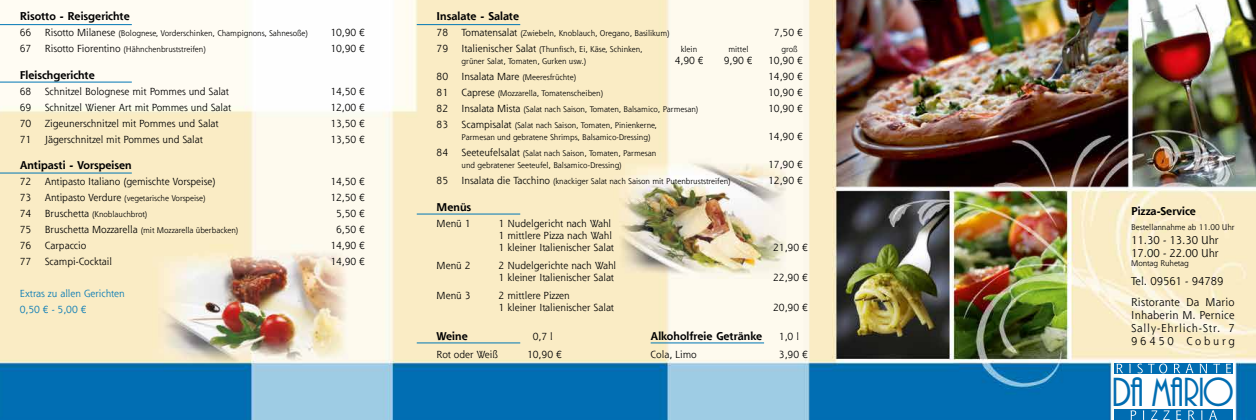
<style>
.page{position:relative;width:1256px;height:420px;background:#fff}
.page>*{position:absolute;margin:0;border:0;box-sizing:border-box;transform-origin:0 0}
.t1{font:37.6px "Playwright";letter-spacing:-.06em;color:#006cb1}
.t2{font:700 11px "Shannon";color:#000}
.t3{font:11px/13.2px "Shannon";color:#000}
.t4{font:11px/13.2px "Shannon";letter-spacing:.02em;color:#000;text-align:justify}
.t5{font:10px/12px "Shannon";color:#000}
.t6{font:10px/16px "Shannon";color:#0077b5}
.t7{font:8px/12px "Shannon";color:#000}
.s1{font-size:10px}
</style>
<div class="page">
<img style="left:0;top:0;width:1256px;height:420px">
<div style="left:1114px;top:363px;width:119px;height:10px;background:#006cb1"></div>
<div style="left:1114px;top:409px;width:119px;height:11px;background:#006cb1"></div>
<svg style="left:1116px;top:363px;width:7px;height:10px"></svg>
<svg style="left:1137px;top:363px;width:5px;height:10px"></svg>
<svg style="left:1148px;top:363px;width:19px;height:10px"></svg>
<svg style="left:1174px;top:363px;width:19px;height:10px"></svg>
<svg style="left:1199px;top:363px;width:8px;height:10px"></svg>
<svg style="left:1213px;top:363px;width:7px;height:10px"></svg>
<svg style="left:1226px;top:363px;width:5px;height:10px"></svg>
<svg style="left:1130px;top:410px;width:6px;height:9px"></svg>
<svg style="left:1151px;top:410px;width:6px;height:9px"></svg>
<svg style="left:1163px;top:410px;width:6px;height:9px"></svg>
<svg style="left:1176px;top:410px;width:5px;height:9px"></svg>
<svg style="left:1188px;top:410px;width:6px;height:9px"></svg>
<svg style="left:1209px;top:410px;width:8px;height:9px"></svg>
<hr style="left:0;top:24px;width:132px;height:1px;background:#0077b5">
<hr style="left:417px;top:24px;width:103px;height:1px;background:#0077b5">
<hr style="left:417px;top:213px;width:103px;height:1px;background:#0077b5">
<hr style="left:417px;top:342px;width:103px;height:1px;background:#0077b5">
<hr style="left:651px;top:342px;width:113px;height:1px;background:#0077b5">
<hr style="left:0;top:81px;width:132px;height:1px;background:#0077b5">
<hr style="left:0;top:172px;width:132px;height:1px;background:#0077b5">
<h2 class="t2" style="left:20px;top:9px;width:112px">Risotto - Reisgerichte</h2>
<p class="t5" style="left:20px;top:26px;width:13px">66</p>
<p class="t7" style="left:45px;top:27px;width:265px"><span class="s1">Risotto Milanese</span> (Bolognese, Vorderschinken, Champignons, Sahnesoße)</p>
<p class="t5" style="left:330px;top:26px;width:36px">10,90 €</p>
<p class="t5" style="left:20px;top:42px;width:13px">67</p>
<p class="t7" style="left:45px;top:43px;width:162px"><span class="s1">Risotto Fiorentino</span> (Hähnchenbruststreifen)</p>
<p class="t5" style="left:330px;top:42px;width:36px">10,90 €</p>
<h2 class="t2" style="left:20px;top:68px;width:77px">Fleischgerichte</h2>
<p class="t5" style="left:20px;top:85px;width:13px">68</p>
<p class="t5" style="left:45px;top:85px;width:186px">Schnitzel Bolognese mit Pommes und Salat</p>
<p class="t5" style="left:330px;top:85px;width:36px">14,50 €</p>
<p class="t5" style="left:20px;top:101px;width:13px">69</p>
<p class="t5" style="left:45px;top:101px;width:188px">Schnitzel Wiener Art mit Pommes und Salat</p>
<p class="t5" style="left:330px;top:101px;width:36px">12,00 €</p>
<p class="t5" style="left:20px;top:117px;width:13px">70</p>
<p class="t5" style="left:45px;top:117px;width:175px">Zigeunerschnitzel mit Pommes und Salat</p>
<p class="t5" style="left:330px;top:117px;width:36px">13,50 €</p>
<p class="t5" style="left:20px;top:133px;width:13px">71</p>
<p class="t5" style="left:45px;top:133px;width:159px">Jägerschnitzel mit Pommes und Salat</p>
<p class="t5" style="left:330px;top:133px;width:36px">13,50 €</p>
<h2 class="t2" style="left:20px;top:158px;width:113px">Antipasti - Vorspeisen</h2>
<p class="t5" style="left:20px;top:175px;width:13px">72</p>
<p class="t5" style="left:45px;top:175px;width:172px">Antipasto Italiano (gemischte Vorspeise)</p>
<p class="t5" style="left:330px;top:175px;width:36px">14,50 €</p>
<p class="t5" style="left:20px;top:191px;width:13px">73</p>
<p class="t7" style="left:45px;top:192px;width:162px"><span class="s1">Antipasto Verdure</span> (vegetarische Vorspeise)</p>
<p class="t5" style="left:330px;top:191px;width:36px">12,50 €</p>
<p class="t5" style="left:20px;top:207px;width:13px">74</p>
<p class="t7" style="left:45px;top:208px;width:104px"><span class="s1">Bruschetta</span> (Knoblauchbrot)</p>
<p class="t5" style="left:336px;top:207px;width:30px">5,50 €</p>
<p class="t5" style="left:20px;top:223px;width:13px">75</p>
<p class="t7" style="left:45px;top:224px;width:195px"><span class="s1">Bruschetta Mozzarella</span> (mit Mozzarella überbacken)</p>
<p class="t5" style="left:336px;top:223px;width:30px">6,50 €</p>
<p class="t5" style="left:20px;top:239px;width:13px">76</p>
<p class="t5" style="left:45px;top:239px;width:43px">Carpaccio</p>
<p class="t5" style="left:330px;top:239px;width:36px">14,90 €</p>
<p class="t5" style="left:20px;top:255px;width:13px">77</p>
<p class="t5" style="left:45px;top:255px;width:69px">Scampi-Cocktail</p>
<p class="t5" style="left:330px;top:255px;width:36px">14,90 €</p>
<p class="t6" style="left:20px;top:285px;width:106px">Extras zu allen Gerichten<br>0,50 € - 5,00 €</p>
<h2 class="t2" style="left:437px;top:9px;width:84px">Insalate - Salate</h2>
<p class="t5" style="left:437px;top:26px;width:13px">78</p>
<p class="t7" style="left:462px;top:27px;width:209px"><span class="s1">Tomatensalat</span> (Zwiebeln, Knoblauch, Oregano, Basilikum)</p>
<p class="t5" style="left:774px;top:26px;width:30px">7,50 €</p>
<p class="t5" style="left:437px;top:42px;width:13px">79</p>
<p class="t7" style="left:462px;top:43px;width:182px"><span class="s1">Italienischer Salat</span> (Thunfisch, Ei, Käse, Schinken,</p>
<p class="t7" style="left:681px;top:43px;width:18px">klein</p>
<p class="t7" style="left:728px;top:43px;width:21px">mittel</p>
<p class="t7" style="left:781px;top:43px;width:17px">groß</p>
<p class="t7" style="left:462px;top:55px;width:126px">grüner Salat, Tomaten, Gurken usw.)</p>
<p class="t5" style="left:675px;top:54px;width:30px">4,90 €</p>
<p class="t5" style="left:724px;top:54px;width:30px">9,90 €</p>
<p class="t5" style="left:768px;top:54px;width:36px">10,90 €</p>
<p class="t5" style="left:437px;top:70px;width:13px">80</p>
<p class="t7" style="left:462px;top:71px;width:116px"><span class="s1">Insalata Mare</span> (Meeresfrüchte)</p>
<p class="t5" style="left:768px;top:70px;width:36px">14,90 €</p>
<p class="t5" style="left:437px;top:86px;width:13px">81</p>
<p class="t7" style="left:462px;top:87px;width:143px"><span class="s1">Caprese</span> (Mozzarella, Tomatenscheiben)</p>
<p class="t5" style="left:768px;top:86px;width:36px">10,90 €</p>
<p class="t5" style="left:437px;top:102px;width:13px">82</p>
<p class="t7" style="left:462px;top:103px;width:238px"><span class="s1">Insalata Mista</span> (Salat nach Saison, Tomaten, Balsamico, Parmesan)</p>
<p class="t5" style="left:768px;top:102px;width:36px">10,90 €</p>
<p class="t5" style="left:437px;top:118px;width:13px">83</p>
<p class="t7" style="left:462px;top:119px;width:197px"><span class="s1">Scampisalat</span> (Salat nach Saison, Tomaten, Pinienkerne,<br>Parmesan und gebratene Shrimps, Balsamico-Dressing)</p>
<p class="t5" style="left:768px;top:130px;width:36px">14,90 €</p>
<p class="t5" style="left:437px;top:146px;width:13px">84</p>
<p class="t7" style="left:462px;top:147px;width:196px"><span class="s1">Seeteufelsalat</span> (Salat nach Saison, Tomaten, Parmesan und gebratener Seeteufel, Balsamico-Dressing)</p>
<p class="t5" style="left:768px;top:158px;width:36px">17,90 €</p>
<p class="t5" style="left:437px;top:174px;width:13px">85</p>
<p class="t7" style="left:462px;top:175px;width:270px"><span class="s1">Insalata die Tacchino</span> (knackiger Salat nach Saison mit Putenbruststreifen)</p>
<p class="t5" style="left:768px;top:174px;width:36px">12,90 €</p>
<h2 class="t2" style="left:437px;top:200px;width:36px">Menüs</h2>
<p class="t5" style="left:437px;top:217px;width:35px">Menü 1</p>
<p class="t5" style="left:499px;top:217px;width:117px">1 Nudelgericht nach Wahl<br>1 mittlere Pizza nach Wahl<br>1 kleiner Italienischer Salat</p>
<p class="t5" style="left:773px;top:241px;width:36px">21,90 €</p>
<p class="t5" style="left:437px;top:259px;width:35px">Menü 2</p>
<p class="t5" style="left:499px;top:259px;width:119px">2 Nudelgerichte nach Wahl<br>1 kleiner Italienischer Salat</p>
<p class="t5" style="left:437px;top:289px;width:35px">Menü 3</p>
<p class="t5" style="left:499px;top:289px;width:117px">2 mittlere Pizzen<br>1 kleiner Italienischer Salat</p>
<p class="t5" style="left:773px;top:271px;width:36px">22,90 €</p>
<p class="t5" style="left:773px;top:301px;width:36px">20,90 €</p>
<h2 class="t2" style="left:437px;top:329px;width:33px">Weine</h2>
<p class="t5" style="left:533px;top:330px;width:21px">0,7 l</p>
<h2 class="t2" style="left:651px;top:329px;width:113px">Alkoholfreie Getränke</h2>
<p class="t5" style="left:779px;top:330px;width:21px">1,0 l</p>
<p class="t5" style="left:437px;top:348px;width:63px">Rot oder Weiß</p>
<p class="t5" style="left:527px;top:348px;width:36px">10,90 €</p>
<p class="t5" style="left:651px;top:348px;width:48px">Cola, Limo</p>
<p class="t5" style="left:779px;top:348px;width:30px">3,90 €</p>
<h2 class="t2" style="left:1131px;top:204px;width:66px">Pizza-Service</h2>
<p class="t7" style="left:1131px;top:221px;width:105px">Bestellannahme ab 11.00 Uhr</p>
<h2 class="t3" style="left:1131px;top:233px;width:89px">11.30 - 13.30 Uhr<br>17.00 - 22.00 Uhr</h2>
<p class="t7" style="left:1131px;top:257px;width:59px">Montag Ruhetag</p>
<h2 class="t3" style="left:1131px;top:271px;width:105px;line-height:20.2px">Tel. 09561 - 94789<br>Ristorante Da Mario</h2>
<h2 class="t4" style="left:1131px;top:308px;width:105px">Inhaberin M. Pernice Sally-Ehrlich-Str. 7<br>96450 Coburg</h2>
<h1 class="t1" style="left:1113px;top:371px;width:123px">DA MARIO</h1>
</div>
